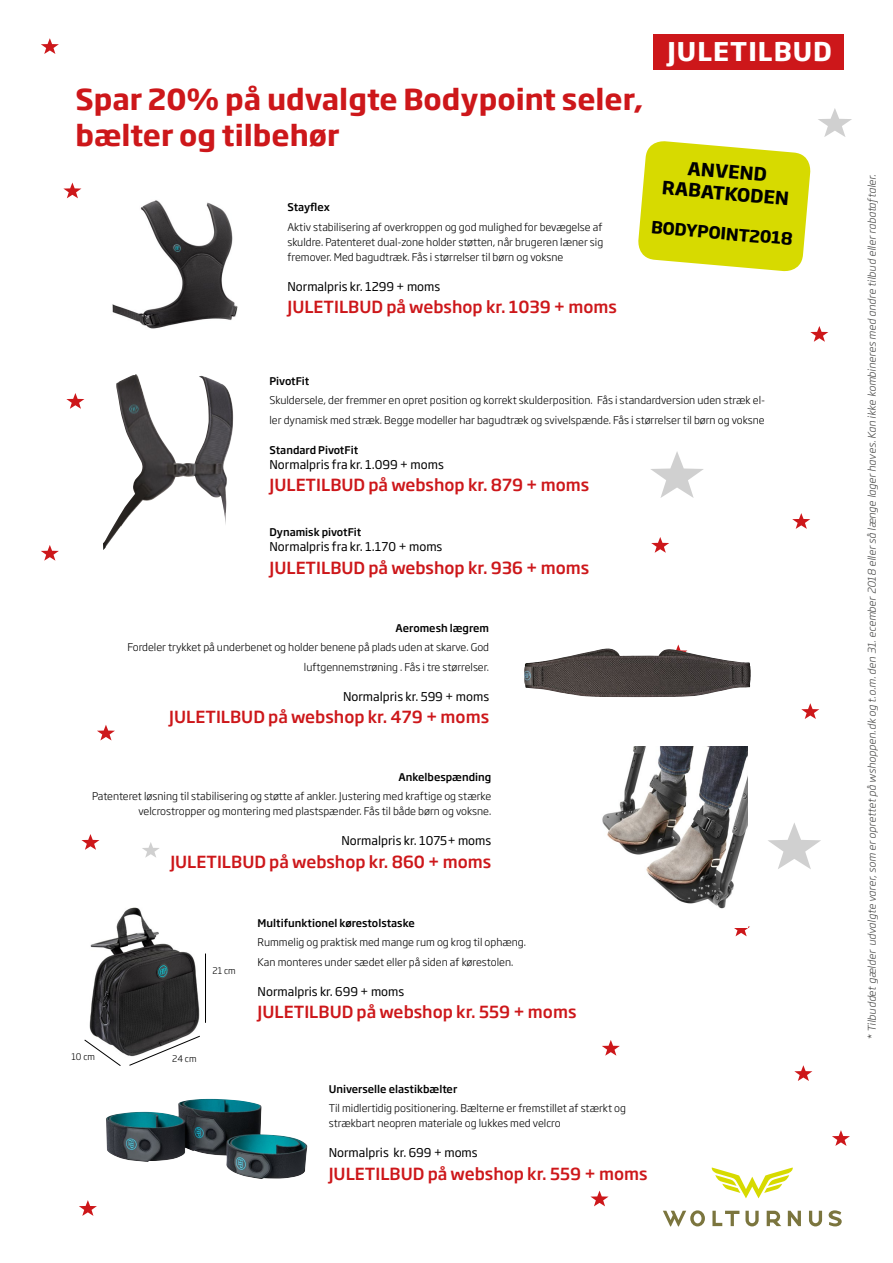
<style>
.page{position:relative;width:893px;height:1263px;background:#fff}
.page>*{position:absolute;margin:0;border:0;box-sizing:border-box;transform-origin:0 0}
.t1{font:700 28.5px/36px "Soho Gothic Pro";color:#cd171a}
.t2{font:700 25.5px "Soho Gothic Pro";letter-spacing:.04em;color:#fff}
.t3{font:700 18px/21.6px "Soho Gothic Pro";color:#000;text-align:center}
.t4{font:500 16.5px "Soho Gothic Pro";color:#cd171a}
.t5{font:700 16.5px "Soho Gothic Pro";color:#000}
.t6{font:12px "Soho Gothic Pro";color:#000}
.t7{font:300 10.5px/15px "Soho Gothic Pro";color:#000}
.t8{font:italic 300 10.5px "Soho Gothic Pro";letter-spacing:.005em;color:#4a4a49}
.t9{font:500 10.5px "Soho Gothic Pro";color:#000}
.t10{font:300 9px "Soho Gothic Pro";color:#000}
</style>
<div class="page">
<svg style="left:66px;top:393px;width:18px;height:16px"></svg>
<svg style="left:41px;top:38px;width:18px;height:16px"></svg>
<svg style="left:63px;top:182px;width:18px;height:16px"></svg>
<svg style="left:832px;top:1130px;width:18px;height:16px"></svg>
<svg style="left:79px;top:1200px;width:18px;height:16px"></svg>
<svg style="left:734px;top:926px;width:16px;height:10px"></svg>
<svg style="left:818px;top:108px;width:34px;height:29px"></svg>
<svg style="left:590px;top:1190px;width:19px;height:16px"></svg>
<svg style="left:801px;top:703px;width:18px;height:16px"></svg>
<svg style="left:41px;top:545px;width:18px;height:16px"></svg>
<svg style="left:810px;top:326px;width:18px;height:16px"></svg>
<svg style="left:663px;top:1210px;width:42px;height:16px"></svg>
<svg style="left:712px;top:1211px;width:27px;height:15px"></svg>
<svg style="left:745px;top:1211px;width:14px;height:15px"></svg>
<svg style="left:767px;top:1211px;width:14px;height:15px"></svg>
<svg style="left:788px;top:1211px;width:13px;height:15px"></svg>
<svg style="left:809px;top:1211px;width:13px;height:15px"></svg>
<svg style="left:829px;top:1210px;width:13px;height:16px"></svg>
<svg style="left:711px;top:1167px;width:82px;height:31px"></svg>
<svg style="left:651px;top:537px;width:18px;height:16px"></svg>
<svg style="left:97px;top:725px;width:18px;height:15px"></svg>
<svg style="left:602px;top:1040px;width:18px;height:16px"></svg>
<svg style="left:792px;top:513px;width:18px;height:16px"></svg>
<svg style="left:651px;top:451px;width:53px;height:47px"></svg>
<svg style="left:768px;top:823px;width:53px;height:46px"></svg>
<svg style="left:794px;top:1065px;width:18px;height:16px"></svg>
<svg style="left:81px;top:834px;width:19px;height:16px"></svg>
<svg style="left:142px;top:842px;width:17px;height:16px"></svg>
<div style="left:653px;top:34px;width:191px;height:35px;background:#cd171a"></div>
<img style="left:106px;top:1099px;width:201px;height:80px">
<img style="left:602px;top:746px;width:146px;height:181px">
<img style="left:524px;top:648px;width:227px;height:49px">
<svg style="left:638px;top:141px;width:173px;height:131px"></svg>
<img style="left:103px;top:374px;width:131px;height:176px">
<img style="left:112px;top:200px;width:126px;height:129px">
<img style="left:89px;top:907px;width:111px;height:149px">
<hr style="left:205px;top:953px;width:1px;height:70px;background:#000">
<svg style="left:128px;top:1035px;width:72px;height:31px"></svg>
<svg style="left:84px;top:1039px;width:37px;height:27px"></svg>
<h1 class="t1" style="left:75px;top:80px;width:569px">Spar 20% på udvalgte Bodypoint seler, bælter og tilbehør</h1>
<p class="t9" style="left:287px;top:199px;width:44px">Stayflex</p>
<p class="t7" style="left:287px;top:219px;width:317px;text-align:justify">Aktiv stabilisering af overkroppen og god mulighed for bevægelse af skuldre. Patenteret dual-zone holder støtten, når brugeren læner sig fremover. Med bagudtræk. Fås i størrelser til børn og voksne</p>
<p class="t6" style="left:287px;top:277px;width:154px">Normalpris kr. 1299 + moms</p>
<h3 class="t4" style="left:287px;top:294px;width:331px">JULETILBUD på webshop kr. 1039 + moms</h3>
<h2 class="t2" style="left:667px;top:32px;width:166px">JULETILBUD</h2>
<h3 class="t3" style="left:665px;top:154px;width:129px;rotate:5deg">ANVEND<br>RABATKODEN</h3>
<h3 class="t5" style="left:652px;top:214px;width:143px;rotate:5deg">BODYPOINT2018</h3>
<p class="t9" style="left:269px;top:372px;width:41px">PivotFit</p>
<p class="t7" style="left:269px;top:390px;width:497px;line-height:19.5px">Skuldersele, der fremmer en opret position og korrekt skulderposition. Fås i standardversion uden stræk el&shy;ler dynamisk med stræk. Begge modeller har bagudtræk og svivelspænde. Fås i størrelser til børn og voksne</p>
<p class="t9" style="left:269px;top:441px;width:90px">Standard PivotFit</p>
<p class="t6" style="left:269px;top:455px;width:176px">Normalpris fra kr. 1.099 + moms</p>
<h3 class="t4" style="left:269px;top:472px;width:321px">JULETILBUD på webshop kr. 879 + moms</h3>
<p class="t9" style="left:269px;top:524px;width:93px">Dynamisk pivotFit</p>
<p class="t6" style="left:269px;top:537px;width:174px">Normalpris fra kr. 1.170 + moms</p>
<h3 class="t4" style="left:269px;top:555px;width:321px">JULETILBUD på webshop kr. 936 + moms</h3>
<p class="t9" style="left:396px;top:619px;width:95px">Aeromesh lægrem</p>
<p class="t7" style="left:127px;top:637px;width:363px;line-height:19.5px;text-align:right">Fordeler trykket på underbenet og holder benene på plads uden at skarve. God luftgennemstrøning . Fås i tre størrelser.</p>
<p class="t6" style="left:343px;top:687px;width:148px">Normalpris kr. 599 + moms</p>
<h3 class="t4" style="left:169px;top:704px;width:321px">JULETILBUD på webshop kr. 479 + moms</h3>
<p class="t9" style="left:398px;top:769px;width:94px">Ankelbespænding</p>
<p class="t7" style="left:92px;top:788px;width:401px;text-align:right">Patenteret løsning til stabilisering og støtte af ankler. Justering med kraftige og stærke velcrostropper og montering med plastspænder. Fås til både børn og voksne.</p>
<p class="t6" style="left:341px;top:832px;width:151px">Normalpris kr. 1075+ moms</p>
<h3 class="t4" style="left:170px;top:849px;width:322px">JULETILBUD på webshop kr. 860 + moms</h3>
<p class="t10" style="left:213px;top:964px;width:25px">21 cm</p>
<p class="t10" style="left:71px;top:1049px;width:25px">10 cm</p>
<p class="t10" style="left:172px;top:1052px;width:26px">24 cm</p>
<p class="t9" style="left:258px;top:915px;width:159px">Multifunktionel kørestolstaske</p>
<p class="t7" style="left:258px;top:932px;width:270px;line-height:19.5px">Rummelig og praktisk med mange rum og krog til ophæng.<br>Kan monteres under sædet eller på siden af kørestolen.</p>
<p class="t6" style="left:258px;top:982px;width:148px">Normalpris kr. 699 + moms</p>
<h3 class="t4" style="left:258px;top:999px;width:320px">JULETILBUD på webshop kr. 559 + moms</h3>
<p class="t9" style="left:329px;top:1080px;width:130px">Universelle elastikbælter</p>
<p class="t7" style="left:329px;top:1100px;width:299px">Til midlertidig positionering. Bælterne er fremstillet af stærkt og strækbart neopren materiale og lukkes med velcro</p>
<p class="t6" style="left:329px;top:1143px;width:150px">Normalpris kr. 699 + moms</p>
<h3 class="t4" style="left:329px;top:1160px;width:320px">JULETILBUD på webshop kr. 559 + moms</h3>
<p class="t8" style="left:864px;top:1040px;width:867px;rotate:-90deg">* Tilbuddet gælder udvalgte varer, som er oprettet på wshoppen.dk og t.o.m. den 31. ecember 2018 eller så længe lager haves. Kan ikke kombineres med andre tilbud eller rabataftaler.</p>
</div>
